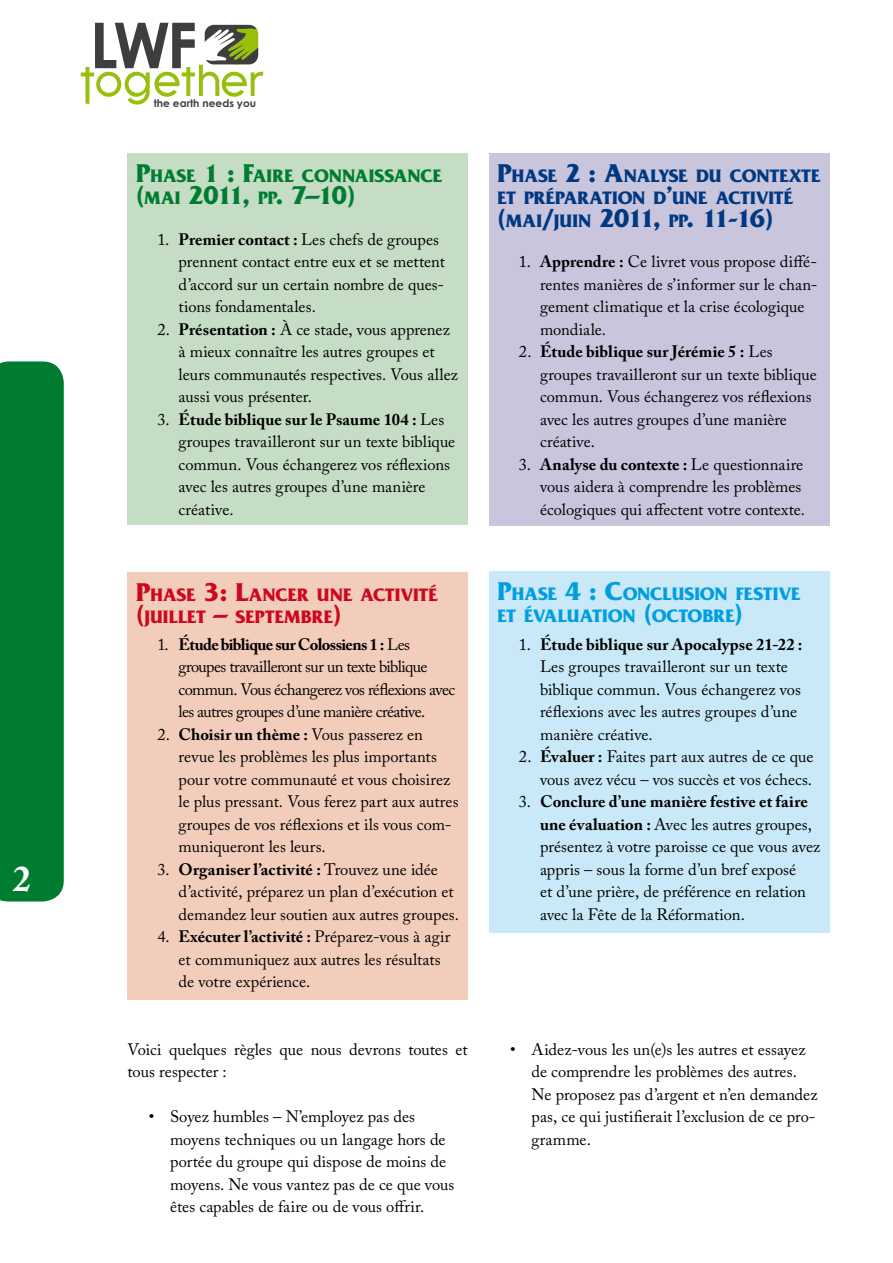
<style>
.page{position:relative;width:893px;height:1263px;background:#fff}
.page>*{position:absolute;margin:0;border:0;box-sizing:border-box;transform-origin:0 0}
.t1{font:700 63.3px "Century Gothic";color:#3e3d40}
.t2{font:700 36px "Adobe Caslon Pro";color:#fff}
.t3{font:700 27px "Friz Quadrata";letter-spacing:-.07em;color:#003882}
.t4{font:700 27px "Friz Quadrata";letter-spacing:-.06em;color:#007c30}
.t5{font:700 18.9px/22.5px "Friz Quadrata";color:#003882}
.t6{font:700 18.9px/22.5px "Friz Quadrata";letter-spacing:-.005em;color:#009ee0}
.t7{font:700 18.9px/22.5px "Friz Quadrata";color:#cd071e}
.t8{font:700 18.9px "Friz Quadrata";color:#007c30}
.t9{font:16.5px/22.5px "Adobe Caslon Pro";color:#000}
.t10{font:16.5px/22.5px "Adobe Caslon Pro";letter-spacing:-.035em;color:#000}
.t11{font:700 10.5px "Century Gothic";color:#3e3d40}
.s1{font-size:27px}
.s2{font-size:18.9px}
.s3{font-weight:700}
</style>
<div class="page">
<div style="left:0;top:361px;width:64px;height:540px;background:#007c30"></div>
<svg style="left:81px;top:25px;width:182px;height:80px"></svg>
<div style="left:128px;top:153px;width:340px;height:371px;background:#c5dcc5"></div>
<div style="left:489px;top:153px;width:340px;height:372px;background:#c8c5dd"></div>
<div style="left:128px;top:572px;width:340px;height:427px;background:#f3cdbb"></div>
<div style="left:489px;top:571px;width:340px;height:361px;background:#c9e9f8"></div>
<h2 class="t2" style="left:13px;top:857px;width:19px">2</h2>
<h1 class="t1" style="left:90px;top:-3px;width:109px">LWF</h1>
<p class="t11" style="left:154px;top:96px;width:104px">the earth needs you</p>
<p class="t8" style="left:136px;top:165px;width:308px"><span class="s1">P</span>HASE <span class="s1">1 : F</span>AIRE CONNAISSANCE</p>
<h3 class="t4" style="left:136px;top:181px;width:221px">(<span class="s2">MAI</span> 2011, <span class="s2">PP</span>. 7–10)</h3>
<p class="t9" style="left:179px;top:228px;width:268px;text-indent:-21px">1. <span class="s3">Premier contact :</span> Les chefs de groupes prennent contact entre eux et se mettent d’accord sur un certain nombre de ques&shy;tions fondamentales.</p>
<p class="t9" style="left:179px;top:318px;width:281px;text-indent:-21px">2. <span class="s3">Présentation :</span> À ce stade, vous apprenez à mieux connaître les autres groupes et leurs communautés respectives. Vous allez aussi vous présenter.</p>
<p class="t9" style="left:179px;top:408px;width:278px;text-indent:-21px">3. <span class="s3">Étude biblique sur le Psaume 104 :</span> Les groupes travailleront sur un texte biblique commun. Vous échangerez vos réflexions avec les autres groupes d’une manière créative.</p>
<p class="t7" style="left:136px;top:583px;width:304px"><span class="s1">P</span>HASE <span class="s1">3: L</span>ANCER UNE ACTIVITÉ <span class="s1">(</span>JUILLET <span class="s1">–</span> SEPTEMBRE<span class="s1">)</span></p>
<p class="t10" style="left:179px;top:633px;width:278px;text-indent:-21px">1. <span class="s3">Étude biblique sur Colossiens 1 :</span> Les groupes travailleront sur un texte biblique commun. Vous échangerez vos réflexions avec les autres groupes d’une manière créative.</p>
<p class="t9" style="left:179px;top:723px;width:281px;text-indent:-21px">2. <span class="s3">Choisir un thème :</span> Vous passerez en revue les problèmes les plus importants pour votre communauté et vous choisirez le plus pressant. Vous ferez part aux autres groupes de vos réflexions et ils vous com&shy;muniqueront les leurs.</p>
<p class="t9" style="left:179px;top:858px;width:282px;text-indent:-21px">3. <span class="s3">Organiser l’activité :</span> Trouvez une idée d’activité, préparez un plan d’exécution et demandez leur soutien aux autres groupes.</p>
<p class="t9" style="left:179px;top:925px;width:273px;text-indent:-21px">4. <span class="s3">Exécuter l’activité :</span> Préparez-vous à agir et communiquez aux autres les résultats de votre expérience.</p>
<p class="t9" style="left:128px;top:1038px;width:342px">Voici quelques règles que nous devrons toutes et tous respecter :</p>
<p class="t9" style="left:170px;top:1105px;width:286px;text-indent:-21px">• Soyez humbles – N’employez pas des moyens techniques ou un langage hors de portée du groupe qui dispose de moins de moyens. Ne vous vantez pas de ce que vous êtes capables de faire ou de vous offrir.</p>
<p class="t5" style="left:497px;top:165px;width:325px"><span class="s1">P</span>HASE <span class="s1">2 : A</span>NALYSE DU CONTEXTE<br>ET PRÉPARATION D<span class="s1">’</span>UNE ACTIVITÉ</p>
<h3 class="t3" style="left:497px;top:203px;width:277px">(<span class="s2">MAI</span>/<span class="s2">JUIN</span> 2011, <span class="s2">PP</span>. 11-16)</h3>
<p class="t9" style="left:540px;top:250px;width:279px;text-indent:-21px">1. <span class="s3">Apprendre :</span> Ce livret vous propose diffé&shy;rentes manières de s’informer sur le chan&shy;gement climatique et la crise écologique mondiale.</p>
<p class="t9" style="left:540px;top:340px;width:278px;text-indent:-21px">2. <span class="s3">Étude biblique sur Jérémie 5 :</span> Les groupes travailleront sur un texte biblique commun. Vous échangerez vos réflexions avec les autres groupes d’une manière créative.</p>
<p class="t9" style="left:540px;top:453px;width:267px;text-indent:-21px">3. <span class="s3">Analyse du contexte :</span> Le questionnaire vous aidera à comprendre les problèmes écologiques qui affectent votre contexte.</p>
<p class="t6" style="left:497px;top:582px;width:304px"><span class="s1">P</span>HASE <span class="s1">4 : C</span>ONCLUSION FESTIVE<br>ET ÉVALUATION <span class="s1">(</span>OCTOBRE<span class="s1">)</span></p>
<p class="t9" style="left:540px;top:633px;width:264px;text-indent:-21px">1. <span class="s3">Étude biblique sur Apocalypse 21-22 :<br></span>Les groupes travailleront sur un texte biblique commun. Vous échangerez vos réflexions avec les autres groupes d’une manière créative.</p>
<p class="t9" style="left:519px;top:745px;width:296px;text-align:right">2. <span class="s3">Évaluer :</span> Faites part aux autres de ce que vous avez vécu – vos succès et vos échecs.</p>
<p class="t9" style="left:540px;top:790px;width:282px;text-indent:-21px">3. <span class="s3">Conclure d’une manière festive et faire une évaluation :</span> Avec les autres groupes, présentez à votre paroisse ce que vous avez appris – sous la forme d’un bref exposé<br>et d’une prière, de préférence en relation avec la Fête de la Réformation.</p>
<p class="t9" style="left:531px;top:1038px;width:288px;text-indent:-21px">• Aidez-vous les un(e)s les autres et essayez de comprendre les problèmes des autres.<br>Ne proposez pas d’argent et n’en demandez pas, ce qui justifierait l’exclusion de ce pro&shy;gramme.</p>
</div>
